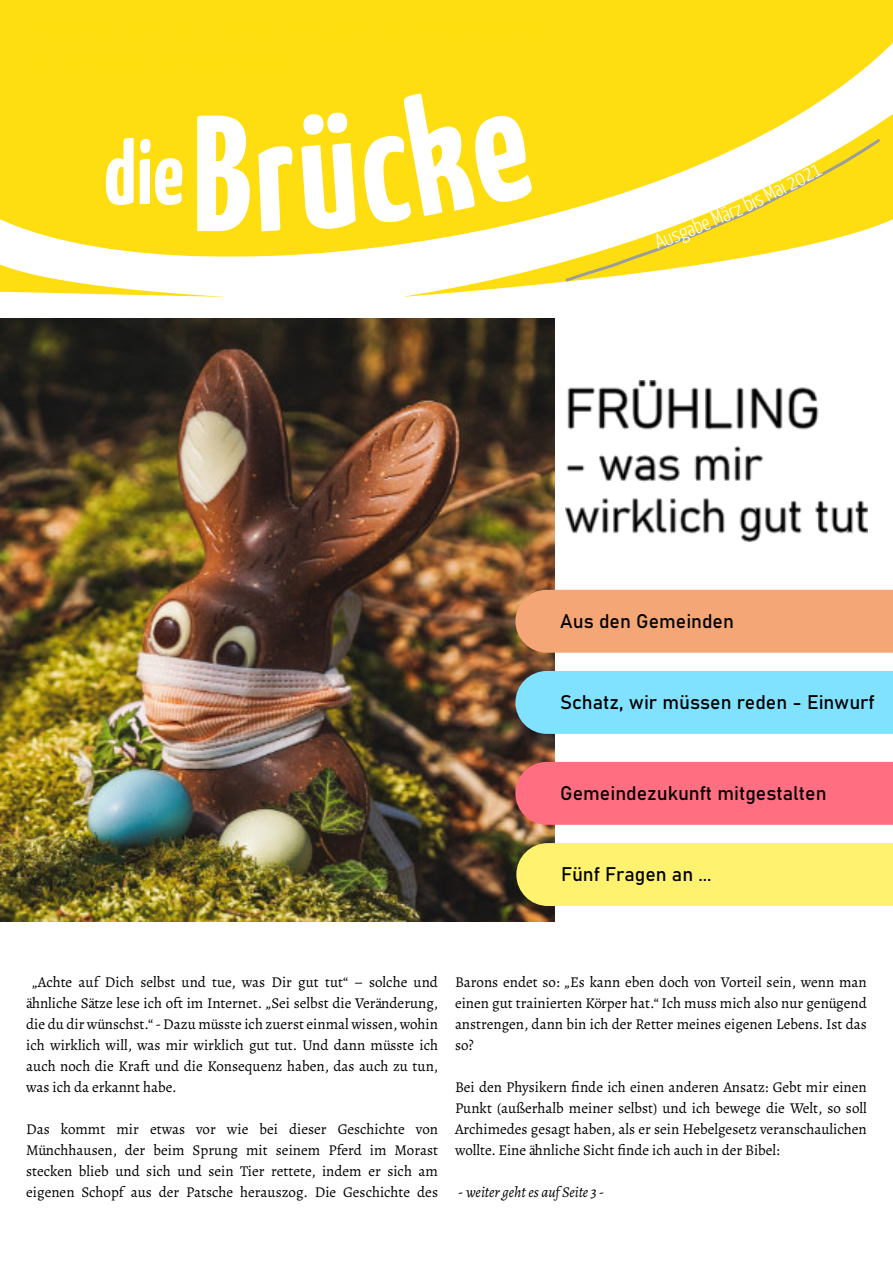
<style>
.page{position:relative;width:893px;height:1263px;background:#fff}
.page>*{position:absolute;margin:0;border:0;box-sizing:border-box;transform-origin:0 0}
.t1{font:700 165px "Yanone Kaffeesatz";color:#fff}
.t2{font:700 90px "Yanone Kaffeesatz";color:#fff}
.t3{font:300 21px "Yanone Kaffeesatz";color:#fff}
.t4{font:19.5px "Bahnschrift";color:#000}
.t5{font:15px/21px "Alegreya";color:#000;text-align:justify}
.t6{font:italic 15px "Alegreya";color:#000}
.s1{font-style:normal}
</style>
<div class="page">
<div style="left:0;top:0;width:893px;height:257px;background:#ffde11"></div>
<svg style="left:404px;top:104px;width:489px;height:193px"></svg>
<svg style="left:0;top:264px;width:227px;height:33px"></svg>
<svg style="left:563px;top:136px;width:320px;height:148px"></svg>
<img style="left:0;top:319px;width:554px;height:602px">
<img style="left:566px;top:380px;width:301px;height:161px">
<div style="left:515px;top:762px;width:378px;height:63px;background:#ff6e81"></div>
<div style="left:516px;top:843px;width:377px;height:63px;background:#fff26e"></div>
<div style="left:515px;top:590px;width:378px;height:63px;background:#f5a676"></div>
<div style="left:515px;top:671px;width:378px;height:63px;background:#80e2ff"></div>
<svg style="left:692px;top:163px;width:130px;height:71px"></svg>
<div style="left:258px;top:86px;width:277px;height:145px;background:#ffde11"></div>
<h2 class="t2" style="left:104px;top:138px;width:82px">die</h2>
<h1 class="t1" style="left:192px;top:110px;width:61px">B</h1>
<h3 class="t3" style="left:652px;top:235px;width:43px;rotate:-22deg">Ausga</h3>
<h3 class="t4" style="left:560px;top:613px;width:175px">Aus den Gemeinden</h3>
<h3 class="t4" style="left:560px;top:694px;width:316px">Schatz, wir müssen reden - Einwurf</h3>
<h3 class="t4" style="left:560px;top:785px;width:268px">Gemeindezukunft mitgestalten</h3>
<h3 class="t4" style="left:561px;top:866px;width:152px">Fünf Fragen an ...</h3>
<p class="t5" style="left:26px;top:971px;width:414px;text-indent:6px">„Achte auf Dich selbst und tue, was Dir gut tut“ – solche und ähnliche Sätze lese ich oft im Internet. „Sei selbst die Veränderung, die du dir wünschst.“ - Dazu müsste ich zuerst einmal wissen, wohin ich wirklich will, was mir wirklich gut tut. Und dann müsste ich auch noch die Kraft und die Konsequenz haben, das auch zu tun, was ich da erkannt habe.</p>
<p class="t5" style="left:26px;top:1118px;width:413px">Das kommt mir etwas vor wie bei dieser Geschichte von Münchhausen, der beim Sprung mit seinem Pferd im Morast stecken blieb und sich und sein Tier rettete, indem er sich am eigenen Schopf aus der Patsche herauszog. Die Geschichte des</p>
<p class="t5" style="left:455px;top:971px;width:413px">Barons endet so: „Es kann eben doch von Vorteil sein, wenn man einen gut trainierten Körper hat.“ Ich muss mich also nur genügend anstrengen, dann bin ich der Retter meines eigenen Lebens. Ist das so?</p>
<p class="t5" style="left:455px;top:1076px;width:413px">Bei den Physikern finde ich einen anderen Ansatz: Gebt mir einen Punkt (außerhalb meiner selbst) und ich bewege die Welt, so soll Archimedes gesagt haben, als er sein Hebelgesetz veranschaulichen wollte. Eine ähnliche Sicht finde ich auch in der Bibel:</p>
<p class="t6" style="left:458px;top:1182px;width:147px"><span class="s1">-</span> weiter geht es auf Seite 3 -</p>
</div>
